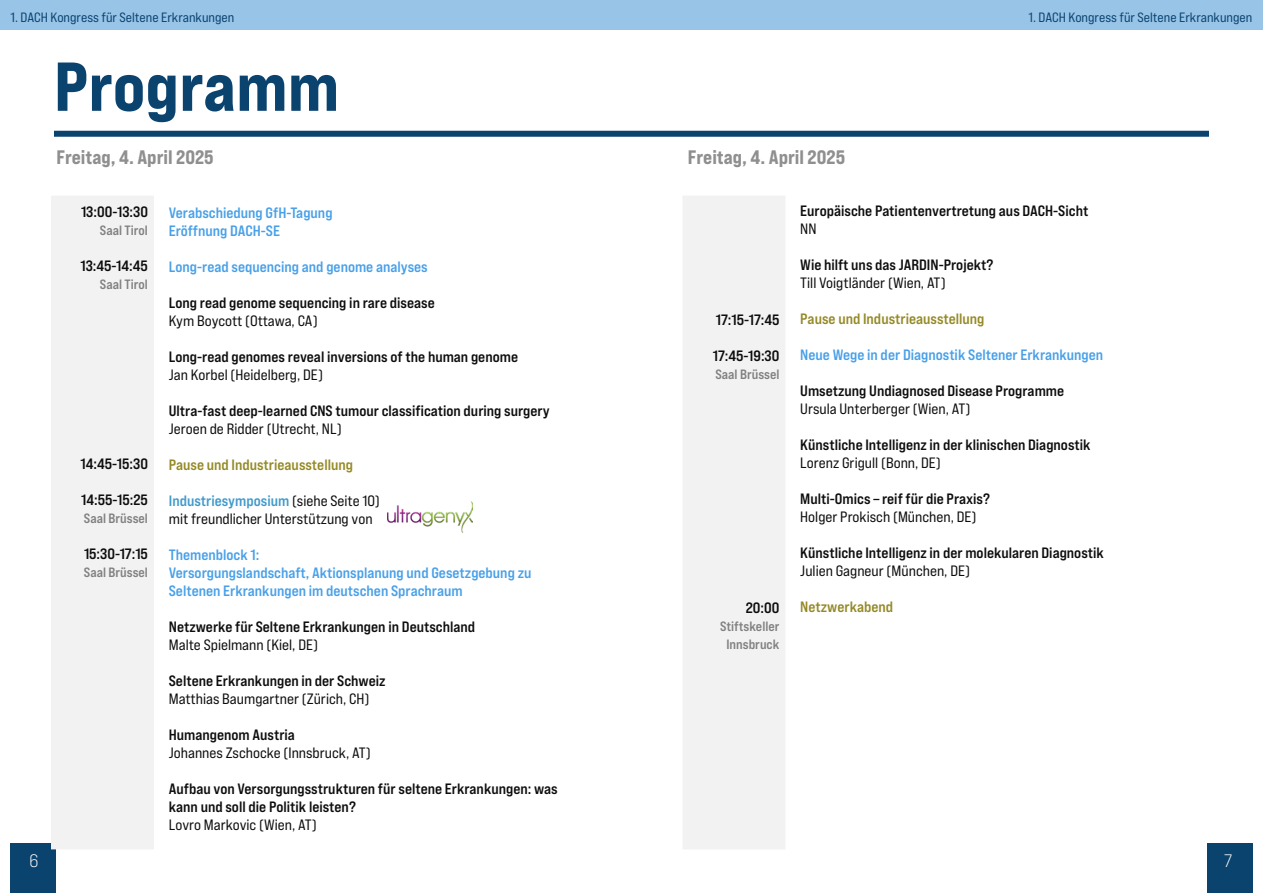
<style>
.page{position:relative;width:1263px;height:893px;background:#fff}
.page>*{position:absolute;margin:0;border:0;box-sizing:border-box;transform-origin:0 0}
.t1{font:69px "Bebas Neue Pro Exp Eb";color:#0b436f}
.t2{font:19.5px "Bebas Neue Pro Exp Eb";color:#8f8f8f}
.t3{font:18px "Bebas Neue Pro Exp Bk";color:#fff}
.t4{font:15px/18px "Bebas Neue Pro Exp Bd";color:#0d0d0d}
.t5{font:15px/18px "Bebas Neue Pro Exp Bd";color:#48a0e8}
.t6{font:15px/18px "Bebas Neue Pro Exp Rg";color:#0d0d0d}
.t7{font:15px "Bebas Neue Pro Exp Bd";color:#948925}
.t8{font:15px "Bebas Neue Pro Exp Bd";color:#4199cb}
.t9{font:13.5px "Bebas Neue Pro Exp Rg";color:#0b436f}
.t10{font:13.5px/18px "Bebas Neue Pro Exp Bd";color:#808080;text-align:center}
.s1{font-family:"Bebas Neue Pro Exp Rg"}
.s2{font-family:"Bebas Neue Pro Exp Rg";color:#0d0d0d}
.s3{font-family:"Bebas Neue Pro Exp Bd"}
</style>
<div class="page">
<div style="left:0;top:0;width:1263px;height:30px;background:#98c4e8"></div>
<div style="left:10px;top:843px;width:45px;height:50px;background:#0b436f"></div>
<div style="left:1207px;top:843px;width:45px;height:50px;background:#0b436f"></div>
<div style="left:54px;top:199px;width:97px;height:647px;background:#f2f2f2"></div>
<div style="left:51px;top:196px;width:103px;height:653px;border:6px solid #f2f2f2"></div>
<div style="left:685px;top:199px;width:97px;height:647px;background:#f2f2f2"></div>
<div style="left:682px;top:196px;width:103px;height:653px;border:6px solid #f2f2f2"></div>
<div style="left:54px;top:131px;width:1155px;height:6px;background:#0b436f"></div>
<img style="left:387px;top:501px;width:85px;height:32px">
<p class="t9" style="left:11px;top:9px;width:225px">1. DACH Kongress für Seltene Erkrankungen</p>
<p class="t9" style="left:1029px;top:9px;width:225px">1. DACH Kongress für Seltene Erkrankungen</p>
<p class="t1" style="left:54px;top:44px;width:287px">Programm</p>
<p class="t2" style="left:56px;top:145px;width:159px">Freitag, 4. April 2025</p>
<p class="t4" style="left:81px;top:202px;width:68px">13:00-13:30</p>
<p class="t10" style="left:100px;top:221px;width:50px">Saal Tirol</p>
<p class="t4" style="left:80px;top:256px;width:69px">13:45-14:45</p>
<p class="t10" style="left:100px;top:275px;width:50px">Saal Tirol</p>
<p class="t5" style="left:169px;top:203px;width:165px">Verabschiedung GfH-Tagung<br>Eröffnung DACH-SE</p>
<p class="t5" style="left:169px;top:257px;width:260px">Long-read sequencing and genome analyses</p>
<p class="t4" style="left:169px;top:293px;width:267px">Long read genome sequencing in rare disease<br><span class="s1">Kym Boycott (Ottawa, CA)</span></p>
<p class="t4" style="left:169px;top:347px;width:351px">Long-read genomes reveal inversions of the human genome<br><span class="s1">Jan Korbel (Heidelberg, DE)</span></p>
<p class="t4" style="left:169px;top:401px;width:383px">Ultra-fast deep-learned CNS tumour classification during surgery<br><span class="s1">Jeroen de Ridder (Utrecht, NL)</span></p>
<p class="t7" style="left:169px;top:455px;width:186px">Pause und Industrieausstellung</p>
<p class="t8" style="left:169px;top:491px;width:213px">Industriesymposium <span class="s2">(siehe Seite 10)</span></p>
<p class="t6" style="left:169px;top:509px;width:205px">mit freundlicher Unterstützung von</p>
<p class="t5" style="left:169px;top:545px;width:364px">Themenblock 1:<br>Versorgungslandschaft, Aktionsplanung und Gesetzgebung zu<br>Seltenen Erkrankungen im deutschen Sprachraum</p>
<p class="t4" style="left:169px;top:617px;width:308px">Netzwerke für Seltene Erkrankungen in Deutschland<br><span class="s1">Malte Spielmann (Kiel, DE)</span></p>
<p class="t4" style="left:169px;top:671px;width:218px">Seltene Erkrankungen in der Schweiz<br><span class="s1">Matthias Baumgartner (Zürich, CH)</span></p>
<p class="t6" style="left:169px;top:725px;width:204px"><span class="s3">Humangenom Austria<br></span>Johannes Zschocke (Innsbruck, AT)</p>
<p class="t4" style="left:169px;top:779px;width:390px">Aufbau von Versorgungsstrukturen für seltene Erkrankungen: was kann und soll die Politik leisten?</p>
<p class="t6" style="left:169px;top:815px;width:150px">Lovro Markovic (Wien, AT)</p>
<p class="t4" style="left:81px;top:454px;width:69px">14:45-15:30</p>
<p class="t4" style="left:81px;top:490px;width:68px">14:55-15:25</p>
<p class="t10" style="left:84px;top:509px;width:66px">Saal Brüssel</p>
<p class="t4" style="left:84px;top:544px;width:65px">15:30-17:15</p>
<p class="t10" style="left:84px;top:563px;width:66px">Saal Brüssel</p>
<p class="t2" style="left:688px;top:145px;width:159px">Freitag, 4. April 2025</p>
<p class="t4" style="left:716px;top:310px;width:65px">17:15-17:45</p>
<p class="t4" style="left:713px;top:346px;width:68px">17:45-19:30</p>
<p class="t10" style="left:715px;top:365px;width:66px">Saal Brüssel</p>
<p class="t4" style="left:746px;top:598px;width:35px">20:00</p>
<p class="t10" style="left:720px;top:617px;width:61px">Stiftskeller<br>Innsbruck</p>
<p class="t4" style="left:800px;top:202px;width:289px">Europäische Patientenvertretung aus DACH-Sicht<br><span class="s1">NN</span></p>
<p class="t4" style="left:800px;top:256px;width:195px">Wie hilft uns das JARDIN-Projekt?</p>
<p class="t6" style="left:800px;top:274px;width:147px">Till Voigtländer (Wien, AT)</p>
<p class="t7" style="left:800px;top:310px;width:186px">Pause und Industrieausstellung</p>
<p class="t5" style="left:800px;top:346px;width:304px">Neue Wege in der Diagnostik Seltener Erkrankungen</p>
<p class="t4" style="left:800px;top:382px;width:265px">Umsetzung Undiagnosed Disease Programme</p>
<p class="t6" style="left:800px;top:400px;width:172px">Ursula Unterberger (Wien, AT)</p>
<p class="t4" style="left:800px;top:436px;width:292px">Künstliche Intelligenz in der klinischen Diagnostik<br><span class="s1">Lorenz Grigull (Bonn, DE)</span></p>
<p class="t4" style="left:800px;top:490px;width:191px">Multi-Omics – reif für die Praxis?<br><span class="s1">Holger Prokisch (München, DE)</span></p>
<p class="t4" style="left:800px;top:544px;width:305px">Künstliche Intelligenz in der molekularen Diagnostik<br><span class="s1">Julien Gagneur (München, DE)</span></p>
<p class="t7" style="left:800px;top:598px;width:94px">Netzwerkabend</p>
<p class="t3" style="left:30px;top:850px;width:10px">6</p>
<p class="t3" style="left:1224px;top:850px;width:10px">7</p>
</div>
